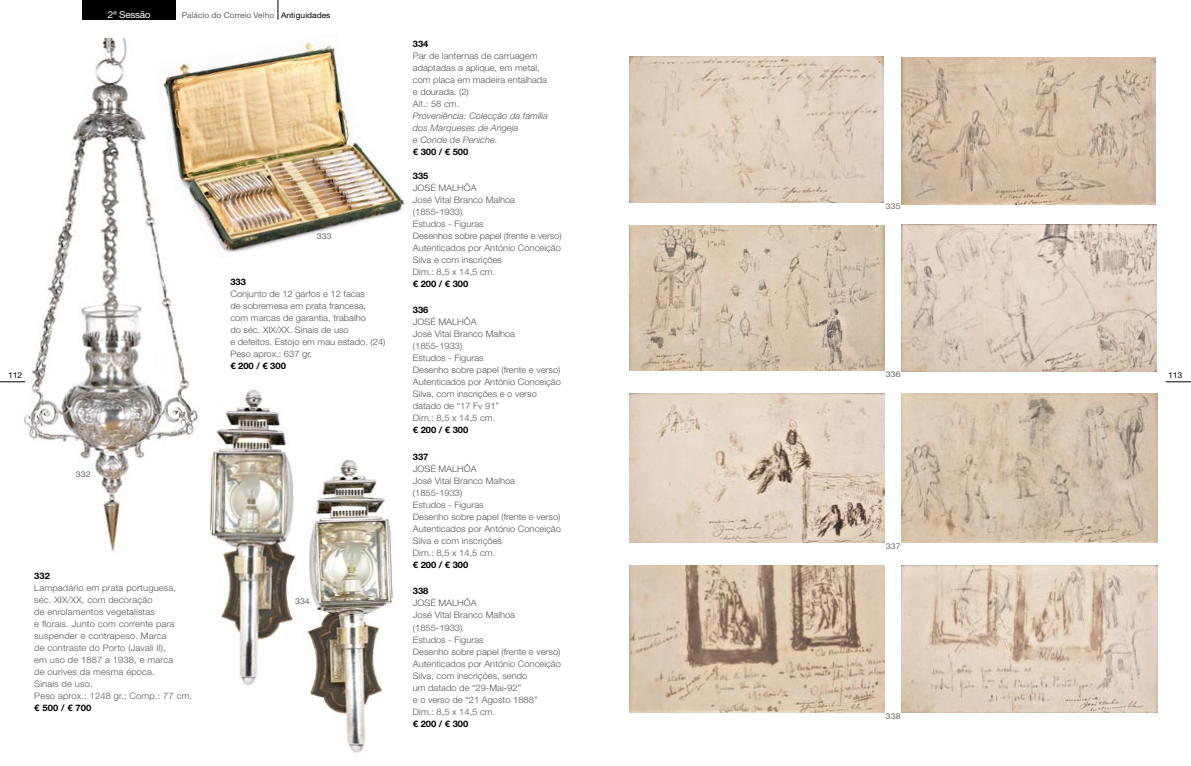
<style>
.page{position:relative;width:1191px;height:766px;background:#fff}
.page>*{position:absolute;margin:0;border:0;box-sizing:border-box;transform-origin:0 0}
.t1{font:9.5px "Helvetica Neue LT Std";letter-spacing:-.03em;color:#fff;scale:1.05 1}
.t2{font:300 8.9px/12px "Helvetica Neue LT Std";color:#575656;scale:1.05 1}
.t3{font:8px "Helvetica Neue LT Std";color:#636362;scale:1.05 1}
.t4{font:8px "Helvetica Neue LT Std";color:#636362;scale:1.1 1}
.t5{font:8px "Helvetica Neue LT Std";letter-spacing:-.03em;color:#000;scale:1.1 1}
.s1{color:#000}
.s2{font-weight:700;color:#000}
.s3{font-style:italic}
</style>
<div class="page">
<img style="left:15px;top:39px;width:183px;height:512px">
<div style="left:82px;top:0;width:94px;height:20px;background:#000"></div>
<svg style="left:277px;top:0;width:1px;height:20px"></svg>
<svg style="left:0;top:381px;width:25px;height:1px"></svg>
<svg style="left:1165px;top:381px;width:26px;height:1px"></svg>
<img style="left:629px;top:57px;width:254px;height:145px">
<img style="left:901px;top:58px;width:254px;height:146px">
<img style="left:629px;top:393px;width:255px;height:149px">
<img style="left:901px;top:394px;width:256px;height:148px">
<img style="left:629px;top:225px;width:255px;height:145px">
<img style="left:901px;top:225px;width:255px;height:146px">
<img style="left:630px;top:565px;width:254px;height:147px">
<img style="left:901px;top:565px;width:256px;height:147px">
<img style="left:210px;top:390px;width:86px;height:296px">
<img style="left:307px;top:459px;width:88px;height:294px">
<img style="left:151px;top:39px;width:254px;height:220px">
<p class="t1" style="left:108px;top:9px;width:42px">2ª Sessão</p>
<p class="t3" style="left:182px;top:10px;width:143px">Palácio do Correio Velho <span class="s1">Antiguidades</span></p>
<p class="t2" style="left:413px;top:37px;width:130px"><span class="s2">334<br></span>Par de lanternas de carruagem adaptadas a aplique, em metal, com placa em madeira entalhada e dourada. (2)<br>Alt.: 58 cm.<br><span class="s3">Proveniência: Colecção da família dos Marqueses de Angeja<br>e Conde de Peniche.<br></span><span class="s2">€ 300 / € 500</span></p>
<p class="t2" style="left:413px;top:169px;width:143px"><span class="s2">335<br></span>JOSÉ MALHÔA<br>José Vital Branco Malhoa (1855-1933)<br>Estudos - Figuras<br>Desenhos sobre papel (frente e verso)<br>Autenticados por António Conceição<br>Silva e com inscrições<br>Dim.: 8,5 x 14,5 cm.<br><span class="s2">€ 200 / € 300</span></p>
<p class="t2" style="left:413px;top:304px;width:143px"><span class="s2">336<br></span>JOSÉ MALHÔA<br>José Vital Branco Malhoa (1855-1933)<br>Estudos - Figuras<br>Desenho sobre papel (frente e verso)<br>Autenticados por António Conceição<br>Silva, com inscrições e o verso datado de “17 Fv 91”<br>Dim.: 8,5 x 14,5 cm.<br><span class="s2">€ 200 / € 300</span></p>
<p class="t2" style="left:413px;top:450px;width:143px"><span class="s2">337<br></span>JOSÉ MALHÔA<br>José Vital Branco Malhoa (1855-1933)<br>Estudos - Figuras<br>Desenho sobre papel (frente e verso)<br>Autenticados por António Conceição<br>Silva e com inscrições<br>Dim.: 8,5 x 14,5 cm.<br><span class="s2">€ 200 / € 300</span></p>
<p class="t2" style="left:413px;top:585px;width:143px"><span class="s2">338<br></span>JOSÉ MALHÔA<br>José Vital Branco Malhoa (1855-1933)<br>Estudos - Figuras<br>Desenho sobre papel (frente e verso)<br>Autenticados por António Conceição<br>Silva, com inscrições, sendo<br>um datado de “29-Mai-92”<br>e o verso de “21 Agosto 1888”<br>Dim.: 8,5 x 14,5 cm.<br><span class="s2">€ 200 / € 300</span></p>
<p class="t4" style="left:886px;top:201px;width:15px">335</p>
<p class="t4" style="left:317px;top:231px;width:15px">333</p>
<p class="t2" style="left:230px;top:276px;width:149px"><span class="s2">333<br></span>Conjunto de 12 garfos e 12 facas<br>de sobremesa em prata francesa, com marcas de garantia, trabalho<br>do séc. XIX/XX. Sinais de uso<br>e defeitos. Estojo em mau estado. (24)<br>Peso aprox.: 637 gr.<br><span class="s2">€ 200 / € 300</span></p>
<p class="t4" style="left:886px;top:369px;width:15px">336</p>
<p class="t5" style="left:8px;top:370px;width:14px">112</p>
<p class="t5" style="left:1168px;top:370px;width:14px">113</p>
<p class="t4" style="left:76px;top:469px;width:15px">332</p>
<p class="t4" style="left:886px;top:541px;width:15px">337</p>
<p class="t2" style="left:34px;top:569px;width:152px"><span class="s2">332<br></span>Lampadário em prata portuguesa, séc. XIX/XX, com decoração<br>de enrolamentos vegetalistas<br>e florais. Junto com corrente para suspender e contrapeso. Marca<br>de contraste do Porto (Javali II),<br>em uso de 1887 a 1938, e marca<br>de ourives da mesma época.<br>Sinais de uso.<br>Peso aprox.: 1248 gr.; Comp.: 77 cm. <span class="s2">€ 500 / € 700</span></p>
<p class="t4" style="left:295px;top:595px;width:15px">334</p>
<p class="t4" style="left:886px;top:710px;width:15px">338</p>
</div>
